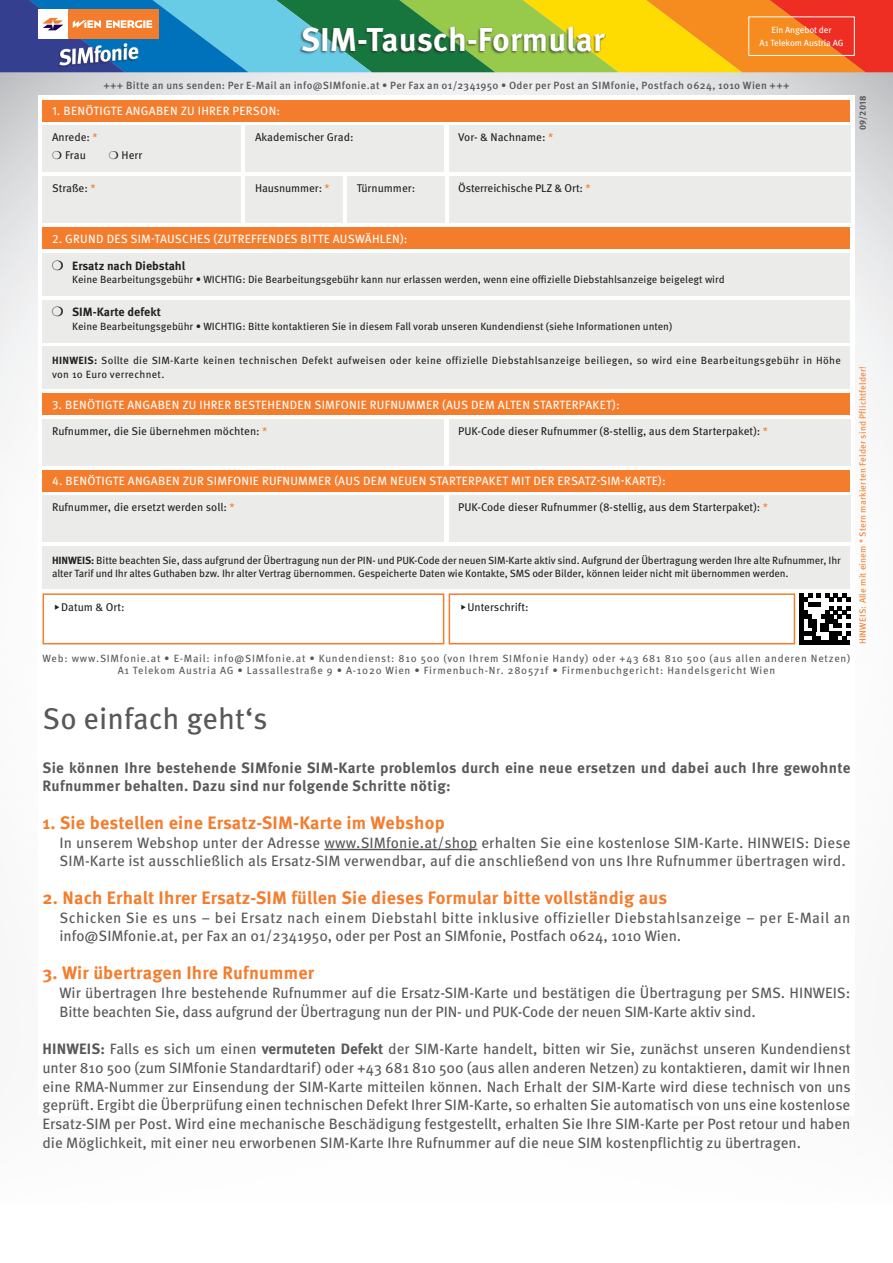
<style>
.page{position:relative;width:893px;height:1263px;background:#fff}
.page>*{position:absolute;margin:0;border:0;box-sizing:border-box;transform-origin:0 0}
.t1{font:700 33px "Meta OT";color:#fff}
.t2{font:30px "Meta OT";color:#57585a}
.t3{font:700 18px "Meta OT";letter-spacing:.01em;color:#f47d2d}
.t4{font:15px/18.8px "Meta OT";color:#57585a}
.t5{font:15px/18.8px "Meta OT";letter-spacing:.02em;color:#57585a}
.t6{font:700 15px/18.8px "Meta OT";letter-spacing:.02em;color:#57585a}
.t7{font:12px "Meta OT";letter-spacing:.02em;color:#fff}
.t8{font:700 12px "Meta OT";color:#231f20}
.t9{font:11.25px/18px "Meta OT";color:#231f20}
.t10{font:10.5px/13.5px "Meta OT";letter-spacing:-.005em;color:#231f20}
.t11{font:10.5px/12px "Meta OT";letter-spacing:.075em;color:#57585a;text-align:center}
.t12{font:10.5px/13.5px "Meta OT";letter-spacing:.03em;color:#231f20}
.t13{font:500 10.5px "Meta OT";letter-spacing:.03em;color:#57585a}
.t14{font:9px "Meta OT";letter-spacing:.02em;color:#f47d2d}
.t15{font:9px "Meta OT";letter-spacing:-.01em;color:#fff}
.t16{font:700 9px "Meta OT";letter-spacing:.02em;color:#57585a}
.s1{color:#f47d2d}
.s2{font-weight:700}
</style>
<div class="page">
<svg style="left:0;top:0;width:893px;height:72px;background:#9a9660"></svg>
<div style="left:748px;top:16px;width:107px;height:40px;border:1px solid #fff"></div>
<div style="left:299px;top:27px;width:307px;height:28px;background:#231f20;opacity:.55"></div>
<div style="left:301px;top:27px;width:305px;height:25px;background:#231f20;opacity:.33"></div>
<div style="left:43px;top:227px;width:807px;height:22px;background:#f47d2d"></div>
<div style="left:43px;top:253px;width:807px;height:43px;background:#ebebea"></div>
<div style="left:43px;top:300px;width:807px;height:42px;background:#ebebea"></div>
<div style="left:43px;top:393px;width:807px;height:22px;background:#f47d2d"></div>
<div style="left:43px;top:419px;width:401px;height:47px;background:#ebebea"></div>
<div style="left:449px;top:419px;width:401px;height:47px;background:#ebebea"></div>
<div style="left:43px;top:100px;width:807px;height:21px;background:#f47d2d"></div>
<div style="left:449px;top:176px;width:401px;height:47px;background:#ebebea"></div>
<div style="left:449px;top:125px;width:401px;height:47px;background:#ebebea"></div>
<div style="left:43px;top:176px;width:198px;height:47px;background:#ebebea"></div>
<div style="left:43px;top:125px;width:198px;height:47px;background:#ebebea"></div>
<div style="left:246px;top:125px;width:198px;height:47px;background:#ebebea"></div>
<div style="left:43px;top:347px;width:807px;height:42px;background:#ebebea"></div>
<div style="left:246px;top:176px;width:97px;height:47px;background:#ebebea"></div>
<div style="left:347px;top:176px;width:97px;height:47px;background:#ebebea"></div>
<div style="left:43px;top:470px;width:807px;height:21px;background:#f47d2d"></div>
<div style="left:43px;top:495px;width:401px;height:47px;background:#ebebea"></div>
<div style="left:449px;top:495px;width:401px;height:47px;background:#ebebea"></div>
<div style="left:43px;top:546px;width:807px;height:43px;background:#ebebea"></div>
<div style="left:449px;top:593px;width:346px;height:51px;border:2px solid #f47d2d"></div>
<div style="left:43px;top:593px;width:401px;height:51px;border:2px solid #f47d2d"></div>
<hr style="left:799px;top:640px;width:51px;height:4px;background:#000">
<svg style="left:799px;top:593px;width:51px;height:47px"></svg>
<hr style="left:324px;top:849px;width:153px;height:1px;background:#57585a">
<h1 class="t1" style="left:301px;top:18px;width:305px">SIM-Tausch-Formular</h1>
<p class="t15" style="left:771px;top:24px;width:62px">Ein Angebot der</p>
<p class="t15" style="left:760px;top:38px;width:85px">A1 Telekom Austria AG</p>
<p class="t13" style="left:103px;top:79px;width:688px">+++ Bitte an uns senden: Per E-Mail an info@SIMfonie.at • Per Fax an 01/2341950 • Oder per Post an SIMfonie, Postfach 0624, 1010 Wien +++</p>
<p class="t7" style="left:52px;top:104px;width:230px">1. BENÖTIGTE ANGABEN ZU IHRER PERSON:</p>
<p class="t9" style="left:52px;top:129px;width:47px">Anrede: <span class="s1">* </span>❍ Frau</p>
<p class="t9" style="left:52px;top:180px;width:45px">Straße: <span class="s1">*</span></p>
<p class="t9" style="left:109px;top:147px;width:35px">❍ Herr</p>
<p class="t9" style="left:255px;top:129px;width:100px">Akademischer Grad:</p>
<p class="t9" style="left:255px;top:180px;width:76px">Hausnummer: <span class="s1">*</span></p>
<p class="t9" style="left:357px;top:180px;width:60px">Türnummer:</p>
<p class="t9" style="left:458px;top:129px;width:97px">Vor- &amp; Nachname: <span class="s1">*</span></p>
<p class="t9" style="left:458px;top:180px;width:134px">Österreichische PLZ &amp; Ort: <span class="s1">*</span></p>
<p class="t16" style="left:857px;top:130px;width:36px;rotate:-90deg">09/2018</p>
<p class="t7" style="left:52px;top:231px;width:357px">2. GRUND DES SIM-TAUSCHES (ZUTREFFENDES BITTE AUSWÄHLEN):</p>
<p class="t8" style="left:72px;top:258px;width:114px">Ersatz nach Diebstahl</p>
<p class="t10" style="left:72px;top:273px;width:654px">Keine Bearbeitungsgebühr • WICHTIG: Die Bearbeitungsgebühr kann nur erlassen werden, wenn eine offizielle Diebstahlsanzeige beigelegt wird</p>
<p class="t8" style="left:72px;top:304px;width:90px">SIM-Karte defekt</p>
<p class="t10" style="left:72px;top:319px;width:601px">Keine Bearbeitungsgebühr • WICHTIG: Bitte kontaktieren Sie in diesem Fall vorab unseren Kundendienst (siehe Informationen unten)</p>
<p class="t12" style="left:52px;top:354px;width:790px"><span class="s2">HINWEIS:</span> Sollte die SIM-Karte keinen technischen Defekt aufweisen oder keine offizielle Diebstahlsanzeige beiliegen, so wird eine Bearbeitungsgebühr in Höhe von 10 Euro verrechnet.</p>
<p class="t7" style="left:52px;top:397px;width:569px">3. BENÖTIGTE ANGABEN ZU IHRER BESTEHENDEN SIMFONIE RUFNUMMER (AUS DEM ALTEN STARTERPAKET):</p>
<p class="t9" style="left:52px;top:422px;width:217px">Rufnummer, die Sie übernehmen möchten: <span class="s1">*</span></p>
<p class="t9" style="left:458px;top:422px;width:311px">PUK-Code dieser Rufnummer (8-stellig, aus dem Starterpaket): <span class="s1">*</span></p>
<p class="t7" style="left:52px;top:474px;width:615px">4. BENÖTIGTE ANGABEN ZUR SIMFONIE RUFNUMMER (AUS DEM NEUEN STARTERPAKET MIT DER ERSATZ-SIM-KARTE):</p>
<p class="t9" style="left:52px;top:499px;width:184px">Rufnummer, die ersetzt werden soll: <span class="s1">*</span></p>
<p class="t9" style="left:458px;top:499px;width:311px">PUK-Code dieser Rufnummer (8-stellig, aus dem Starterpaket): <span class="s1">*</span></p>
<p class="t10" style="left:52px;top:554px;width:790px"><span class="s2">HINWEIS:</span> Bitte beachten Sie, dass aufgrund der Übertragung nun der PIN- und PUK-Code der neuen SIM-Karte aktiv sind. Aufgrund der Übertragung werden Ihre alte Rufnummer, Ihr alter Tarif und Ihr altes Guthaben bzw. Ihr alter Vertrag übernommen. Gespeicherte Daten wie Kontakte, SMS oder Bilder, können leider nicht mit übernommen werden.</p>
<p class="t9" style="left:54px;top:599px;width:73px">◆Datum &amp; Ort:</p>
<p class="t9" style="left:460px;top:599px;width:70px">◆Unterschrift:</p>
<p class="t11" style="left:43px;top:652px;width:809px">Web: www.SIMfonie.at • E-Mail: info@SIMfonie.at • Kundendienst: 810 500 (von Ihrem SIMfonie Handy) oder +43 681 810 500 (aus allen anderen Netzen)<br>A1 Telekom Austria AG • Lassallestraße 9 • A-1020 Wien • Firmenbuch-Nr. 280571f • Firmenbuchgericht: Handelsgericht Wien</p>
<h2 class="t2" style="left:43px;top:700px;width:227px">So einfach geht‘s</h2>
<p class="t6" style="left:43px;top:758px;width:809px">Sie können Ihre bestehende SIMfonie SIM-Karte problemlos durch eine neue ersetzen und dabei auch Ihre gewohnte<br>Rufnummer behalten. Dazu sind nur folgende Schritte nötig:</p>
<p class="t3" style="left:43px;top:811px;width:404px">1. Sie bestellen eine Ersatz-SIM-Karte im Webshop</p>
<p class="t4" style="left:60px;top:833px;width:792px">In unserem Webshop unter der Adresse www.SIMfonie.at/shop erhalten Sie eine kostenlose SIM-Karte. HINWEIS: Diese<br>SIM-Karte ist ausschließlich als Ersatz-SIM verwendbar, auf die anschließend von uns Ihre Rufnummer übertragen wird.</p>
<p class="t3" style="left:43px;top:886px;width:626px">2. Nach Erhalt Ihrer Ersatz-SIM füllen Sie dieses Formular bitte vollständig aus</p>
<p class="t5" style="left:60px;top:908px;width:792px">Schicken Sie es uns – bei Ersatz nach einem Diebstahl bitte inklusive offizieller Diebstahlsanzeige – per E-Mail an info@SIMfonie.at, per Fax an 01/2341950, oder per Post an SIMfonie, Postfach 0624, 1010 Wien.</p>
<p class="t3" style="left:43px;top:961px;width:273px">3. Wir übertragen Ihre Rufnummer</p>
<p class="t4" style="left:60px;top:983px;width:792px">Wir übertragen Ihre bestehende Rufnummer auf die Ersatz-SIM-Karte und bestätigen die Übertragung per SMS. HINWEIS:<br>Bitte beachten Sie, dass aufgrund der Übertragung nun der PIN- und PUK-Code der neuen SIM-Karte aktiv sind.</p>
<p class="t4" style="left:43px;top:1039px;width:810px;text-align:justify"><span class="s2">HINWEIS:</span> Falls es sich um einen <span class="s2">vermuteten Defekt</span> der SIM-Karte handelt, bitten wir Sie, zunächst unseren Kundendienst unter 810 500 (zum SIMfonie Standardtarif) oder +43 681 810 500 (aus allen anderen Netzen) zu kontaktieren, damit wir Ihnen eine RMA-Nummer zur Einsendung der SIM-Karte mitteilen können. Nach Erhalt der SIM-Karte wird diese technisch von uns geprüft. Ergibt die Überprüfung einen technischen Defekt Ihrer SIM-Karte, so erhalten Sie automatisch von uns eine kostenlose Ersatz-SIM per Post. Wird eine mechanische Beschädigung festgestellt, erhalten Sie Ihre SIM-Karte per Post retour und haben die Möglichkeit, mit einer neu erworbenen SIM-Karte Ihre Rufnummer auf die neue SIM kostenpflichtig zu übertragen.</p>
<p class="t14" style="left:857px;top:644px;width:280px;rotate:-90deg">HINWEIS: Alle mit einem * Stern markierten Felder sind Pflichtfelder!</p>
</div>
